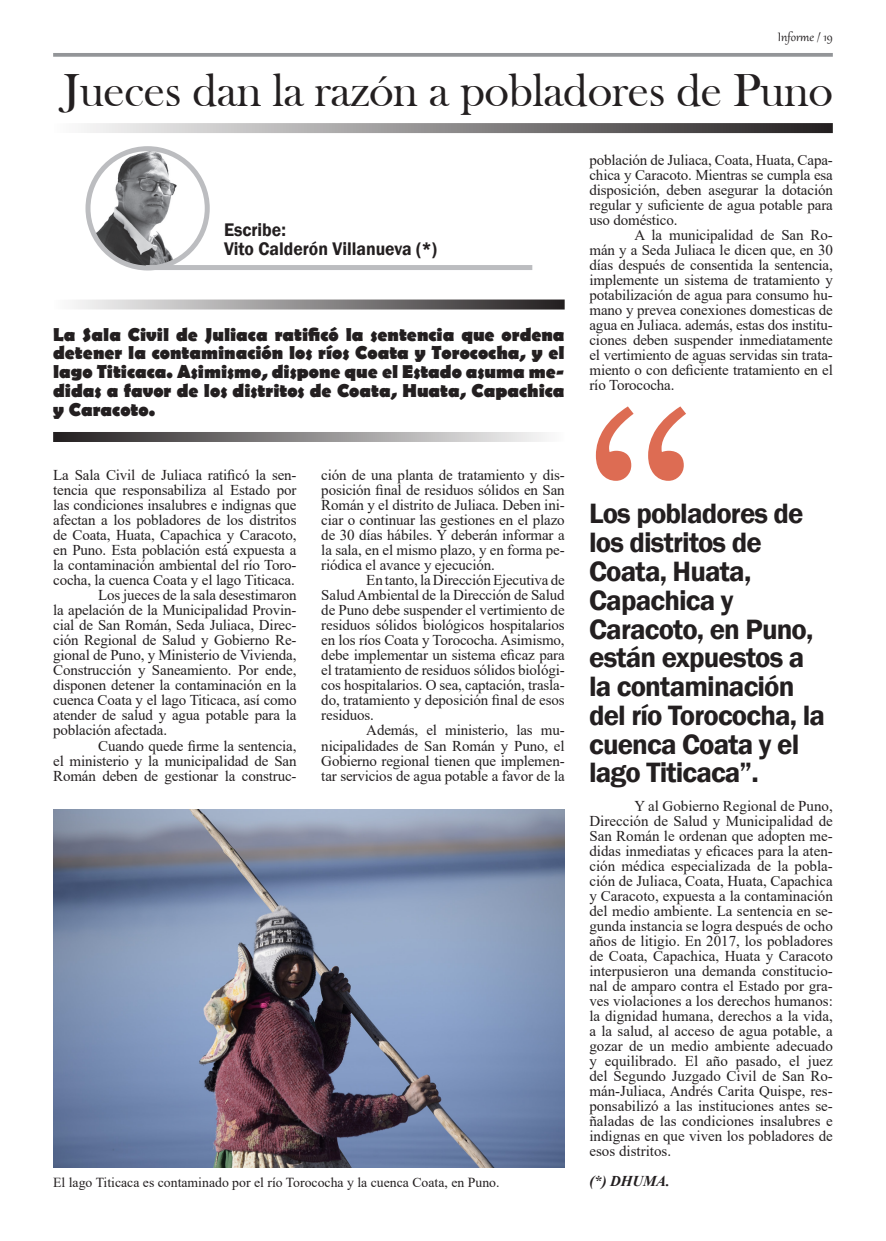
<style>
.page{position:relative;width:886px;height:1241px;background:#fff}
.page>*{position:absolute;margin:0;border:0;box-sizing:border-box;transform-origin:0 0}
.t1{font:250px "Century Schlbk Cyrillic BT";color:#dd6c53}
.t2{font:47.5px "Bask Old Face";letter-spacing:-.01em;color:#231f20}
.t3{font:600 28.75px/28.8px "Franklin Gothic";letter-spacing:-.03em;color:#231f20}
.t4{font:700 18.75px/18.8px "Berlin Sans FB";color:#231f20;text-align:justify}
.t5{font:600 18.75px "Franklin Gothic";color:#231f20;scale:.94 1}
.t6{font:15px/15px "Times New Roman";letter-spacing:-.01em;color:#231f20;text-align:justify}
.t7{font:15px "Gabriola";color:#231f20}
.t8{font:italic 700 15px "Times New Roman";letter-spacing:-.01em;color:#231f20}
.t9{font:13.75px "Times New Roman";color:#231f20}
</style>
<div class="page">
<svg style="left:53px;top:53px;width:780px;height:4px;background:#9a9c9e"></svg>
<img style="left:53px;top:809px;width:512px;height:358px">
<svg style="left:84px;top:123px;width:749px;height:10px;background:#8c8a8a"></svg>
<svg style="left:53px;top:432px;width:492px;height:10px;background:#8b8989"></svg>
<svg style="left:74px;top:299px;width:491px;height:10px;background:#918f90"></svg>
<img style="left:88px;top:149px;width:119px;height:119px;border-radius:60px">
<div style="left:85px;top:146px;width:125px;height:124px;border:5px solid #bcbdc0;border-radius:50%"></div>
<div style="left:146px;top:265px;width:386px;height:5px;background:#bcbdc0"></div>
<p class="t7" style="left:778px;top:27px;width:57px">Informe / 19</p>
<p class="t2" style="left:64px;top:64px;width:770px">Jueces dan la razón a pobladores de Puno</p>
<p class="t5" style="left:224px;top:218px;width:67px">Escribe:</p>
<p class="t5" style="left:224px;top:237px;width:228px">Vito Calderón Villanueva (*)</p>
<p class="t4" style="left:53px;top:326px;width:513px">La Sala Civil de Juliaca ratificó la sentencia que ordena detener la contaminación los ríos Coata y Torococha, y el lago Titicaca. Asimismo, dispone que el Estado asuma me&shy;didas a favor de los distritos de Coata, Huata, Capachica y Caracoto.</p>
<p class="t6" style="left:53px;top:467px;width:245px">La Sala Civil de Juliaca ratificó la sen&shy;tencia que responsabiliza al Estado por las condiciones insalubres e indignas que afectan a los pobladores de los distritos de Coata, Huata, Capachica y Caracoto, en Puno. Esta población está expuesta a la contaminación ambiental del río Toro&shy;cocha, la cuenca Coata y el lago Titicaca.</p>
<p class="t6" style="left:53px;top:587px;width:245px;text-indent:45px">Los jueces de la sala desestimaron la apelación de la Municipalidad Provin&shy;cial de San Román, Seda Juliaca, Direc&shy;ción Regional de Salud y Gobierno Re&shy;gional de Puno, y Ministerio de Vivienda, Construcción y Saneamiento. Por ende, disponen detener la contaminación en la cuenca Coata y el lago Titicaca, así como atender de salud y agua potable para la población afectada.</p>
<p class="t6" style="left:53px;top:737px;width:245px;text-indent:45px">Cuando quede firme la sentencia, el ministerio y la municipalidad de San Román deben de gestionar la construc-</p>
<p class="t6" style="left:321px;top:467px;width:245px">ción de una planta de tratamiento y dis&shy;posición final de residuos sólidos en San Román y el distrito de Juliaca. Deben ini&shy;ciar o continuar las gestiones en el plazo de 30 días hábiles. Y deberán informar a la sala, en el mismo plazo, y en forma pe&shy;riódica el avance y ejecución.</p>
<p class="t6" style="left:321px;top:572px;width:245px;text-indent:45px">En tanto, la Dirección Ejecutiva de Salud Ambiental de la Dirección de Salud de Puno debe suspender el vertimiento de residuos sólidos biológicos hospitalarios en los ríos Coata y Torococha. Asimismo, debe implementar un sistema eficaz para el tratamiento de residuos sólidos biológi&shy;cos hospitalarios. O sea, captación, trasla&shy;do, tratamiento y deposición final de esos residuos.</p>
<p class="t6" style="left:321px;top:722px;width:245px;text-indent:45px">Además, el ministerio, las mu&shy;nicipalidades de San Román y Puno, el Gobierno regional tienen que implemen&shy;tar servicios de agua potable a favor de la</p>
<p class="t9" style="left:53px;top:1172px;width:448px">El lago Titicaca es contaminado por el río Torococha y la cuenca Coata, en Puno.</p>
<p class="t6" style="left:589px;top:152px;width:245px">población de Juliaca, Coata, Huata, Capa&shy;chica y Caracoto. Mientras se cumpla esa disposición, deben asegurar la dotación regular y suficiente de agua potable para uso doméstico.</p>
<p class="t6" style="left:589px;top:227px;width:245px;text-indent:45px">A la municipalidad de San Ro&shy;mán y a Seda Juliaca le dicen que, en 30 días después de consentida la sentencia, implemente un sistema de tratamiento y potabilización de agua para consumo hu&shy;mano y prevea conexiones domesticas de agua en Juliaca. además, estas dos institu&shy;ciones deben suspender inmediatamente el vertimiento de aguas servidas sin trata&shy;miento o con deficiente tratamiento en el río Torococha.</p>
<p class="t1" style="left:577px;top:349px;width:128px">“</p>
<p class="t3" style="left:589px;top:499px;width:216px">Los pobladores de los distritos de</p>
<p class="t3" style="left:589px;top:557px;width:164px">Coata, Huata,</p>
<p class="t3" style="left:589px;top:586px;width:146px">Capachica y</p>
<p class="t3" style="left:589px;top:614px;width:237px">Caracoto, en Puno, están expuestos a la contaminación del río Torococha, la cuenca Coata y el lago Titicaca”.</p>
<p class="t6" style="left:589px;top:797px;width:245px;text-indent:45px">Y al Gobierno Regional de Puno, Dirección de Salud y Municipalidad de San Román le ordenan que adopten me&shy;didas inmediatas y eficaces para la aten&shy;ción médica especializada de la pobla&shy;ción de Juliaca, Coata, Huata, Capachica y Caracoto, expuesta a la contaminación del medio ambiente. La sentencia en se&shy;gunda instancia se logra después de ocho años de litigio. En 2017, los pobladores de Coata, Capachica, Huata y Caracoto interpusieron una demanda constitucio&shy;nal de amparo contra el Estado por gra&shy;ves violaciones a los derechos humanos: la dignidad humana, derechos a la vida, a la salud, al acceso de agua potable, a gozar de un medio ambiente adecuado y equilibrado. El año pasado, el juez del Segundo Juzgado Civil de San Ro&shy;mán-Juliaca, Andrés Carita Quispe, res&shy;ponsabilizó a las instituciones antes se&shy;ñaladas de las condiciones insalubres e indignas en que viven los pobladores de esos distritos.</p>
<p class="t8" style="left:589px;top:1170px;width:82px">(*) DHUMA.</p>
</div>
